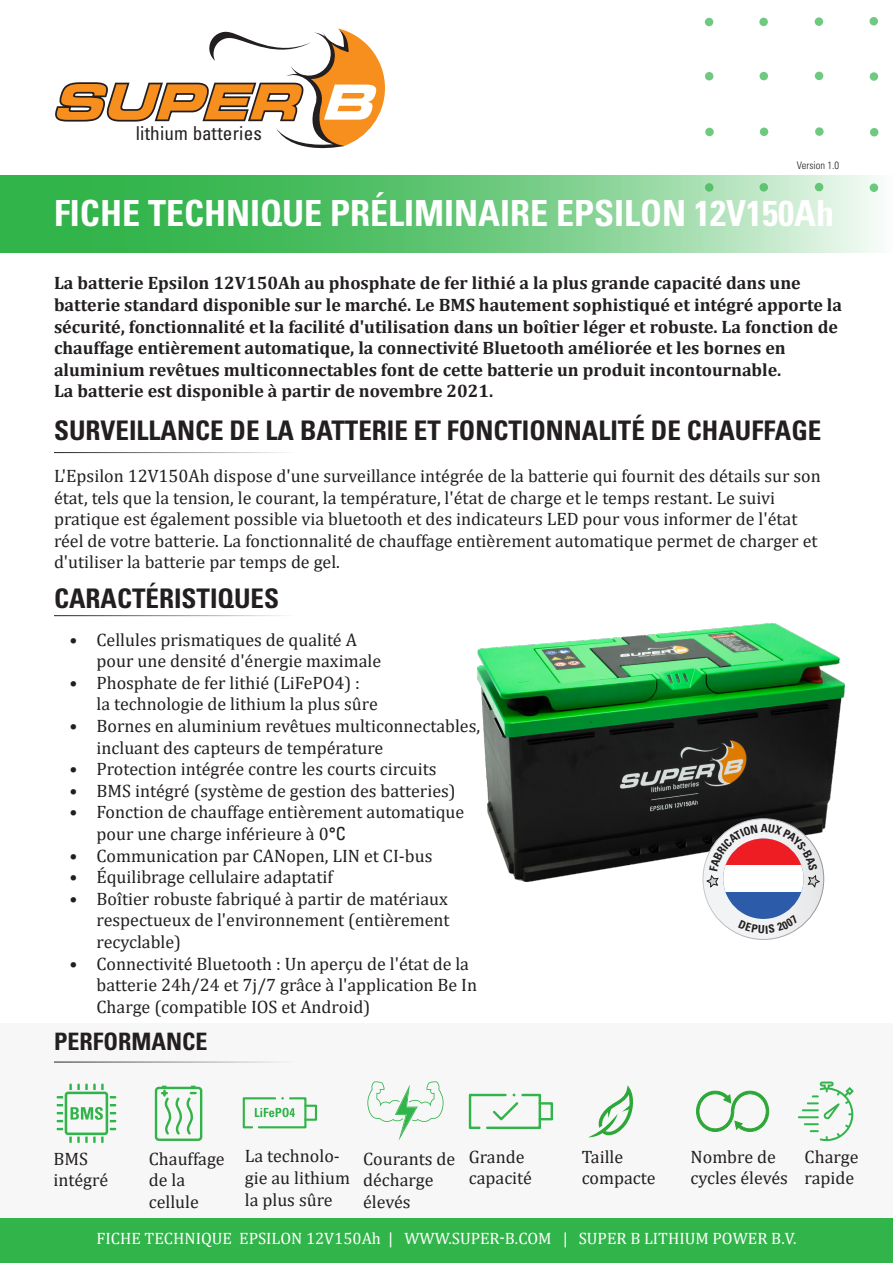
<style>
.page{position:relative;width:893px;height:1263px;background:#fff}
.page>*{position:absolute;margin:0;border:0;box-sizing:border-box;transform-origin:0 0}
.t1{font:700 condensed 36px "Univers LT Std";color:#fff}
.t2{font:700 condensed 27px "Univers LT Std";color:#231f20}
.t3{font:700 condensed 24px "Univers LT Std";color:#231f20}
.t4{font:condensed 19.2px "Univers LT Std";letter-spacing:.01em;color:#231f20}
.t5{font:18px/21.6px "Cambria";color:#231f20}
.Paragraph_Style_1{font:700 18px/21.6px "Cambria";color:#231f20}
.t6{font:16.5px "Cambria";color:#fff}
.Text{font:300 condensed 10.5px "Univers LT Std";color:#231f20}
.s1{font-family:"Univers LT Std";font-weight:700;font-stretch:condensed}
.s2{font-family:"Univers LT Std";font-stretch:condensed}
</style>
<div class="page">
<svg style="left:0;top:175px;width:879px;height:78px;background:#70ca81"></svg>
<svg style="left:55px;top:28px;width:330px;height:121px"></svg>
<div style="left:705px;top:18px;width:8px;height:8px;background:#6fca80;border-radius:50%"></div>
<div style="left:705px;top:72px;width:8px;height:8px;background:#6fca80;border-radius:50%"></div>
<svg style="left:705px;top:128px;width:9px;height:8px"></svg>
<div style="left:705px;top:183px;width:8px;height:9px;background:#56c16b;border-radius:50%"></div>
<svg style="left:759px;top:18px;width:9px;height:8px"></svg>
<div style="left:759px;top:72px;width:9px;height:8px;background:#6fca80;border-radius:50%"></div>
<div style="left:760px;top:128px;width:8px;height:8px;background:#6fca80;border-radius:50%"></div>
<svg style="left:759px;top:183px;width:9px;height:9px"></svg>
<svg style="left:815px;top:17px;width:8px;height:9px"></svg>
<div style="left:815px;top:72px;width:8px;height:8px;background:#6fca80;border-radius:50%"></div>
<svg style="left:815px;top:127px;width:9px;height:9px"></svg>
<div style="left:815px;top:183px;width:8px;height:8px;background:#64c676;border-radius:50%"></div>
<svg style="left:869px;top:17px;width:9px;height:9px"></svg>
<svg style="left:870px;top:72px;width:8px;height:9px"></svg>
<div style="left:870px;top:128px;width:8px;height:8px;background:#6fca80;border-radius:50%"></div>
<div style="left:870px;top:183px;width:8px;height:9px;background:#6bc97d;border-radius:50%"></div>
<hr style="left:54px;top:615px;width:242px;height:1px;background:#231f20">
<hr style="left:54px;top:452px;width:242px;height:1px;background:#231f20">
<img style="left:477px;top:624px;width:367px;height:257px">
<svg style="left:703px;top:819px;width:121px;height:120px"></svg>
<div style="left:723px;top:838px;width:81px;height:81px;background:#2b5ba9;border-radius:40px"></div>
<div style="left:723px;top:838px;width:81px;height:54px;background:#fff"></div>
<div style="left:0;top:1023px;width:893px;height:224px;background:#f7f7f7"></div>
<div style="left:0;top:1218px;width:893px;height:45px;background:#31b44a"></div>
<svg style="left:367px;top:1081px;width:77px;height:60px"></svg>
<svg style="left:469px;top:1093px;width:84px;height:36px"></svg>
<svg style="left:589px;top:1085px;width:44px;height:52px"></svg>
<svg style="left:696px;top:1091px;width:73px;height:40px"></svg>
<hr style="left:798px;top:1116px;width:21px;height:2px;background:#31b44b">
<svg style="left:802px;top:1081px;width:52px;height:60px"></svg>
<svg style="left:57px;top:1083px;width:59px;height:60px"></svg>
<div style="left:155px;top:1087px;width:47px;height:54px;border:2px solid #32b34a;border-radius:3px"></div>
<svg style="left:160px;top:1086px;width:38px;height:49px"></svg>
<hr style="left:54px;top:1061px;width:242px;height:1px;background:#231f20">
<svg style="left:243px;top:1097px;width:74px;height:31px"></svg>
<svg style="left:706px;top:824px;width:114px;height:64px"></svg>
<svg style="left:738px;top:915px;width:60px;height:19px"></svg>
<p class="t4" style="left:136px;top:121px;width:128px">lithium batteries</p>
<p class="Text" style="left:797px;top:159px;width:44px">Version 1.0</p>
<p class="t1" style="left:54px;top:191px;width:782px">FICHE TECHNIQUE PRÉLIMINAIRE EPSILON 12V150Ah</p>
<p class="Paragraph_Style_1" style="left:54px;top:272px;width:748px">La batterie Epsilon 12V150Ah au phosphate de fer lithié a la plus grande capacité dans une</p>
<p class="Paragraph_Style_1" style="left:54px;top:293px;width:790px">batterie standard disponible sur le marché. Le BMS hautement sophistiqué et intégré apporte la sécurité, fonctionnalité et la facilité d'utilisation dans un boîtier léger et robuste. La fonction de chauffage entièrement automatique, la connectivité Bluetooth améliorée et les bornes en</p>
<p class="Paragraph_Style_1" style="left:54px;top:358px;width:729px">aluminium revêtues multiconnectables font de cette batterie un produit incontournable.</p>
<p class="Paragraph_Style_1" style="left:54px;top:380px;width:441px">La batterie est disponible à partir de novembre 2021.</p>
<p class="t2" style="left:54px;top:414px;width:769px">SURVEILLANCE DE LA BATTERIE ET FONCTIONNALITÉ DE CHAUFFAGE</p>
<p class="t5" style="left:54px;top:465px;width:768px">L'Epsilon 12V150Ah dispose d'une surveillance intégrée de la batterie qui fournit des détails sur son état, tels que la tension, le courant, la température, l'état de charge et le temps restant. Le suivi</p>
<p class="t5" style="left:54px;top:508px;width:745px">pratique est également possible via bluetooth et des indicateurs LED pour vous informer de l'état</p>
<p class="t5" style="left:54px;top:530px;width:765px">réel de votre batterie. La fonctionnalité de chauffage entièrement automatique permet de charger et d'utiliser la batterie par temps de gel.</p>
<p class="t2" style="left:54px;top:581px;width:227px">CARACTÉRISTIQUES</p>
<p class="t5" style="left:97px;top:629px;width:286px;text-indent:-27px">• Cellules prismatiques de qualité A pour une densité d'énergie maximale</p>
<p class="t5" style="left:97px;top:672px;width:283px;text-indent:-27px">• Phosphate de fer lithié (LiFePO4) : la technologie de lithium la plus sûre</p>
<p class="t5" style="left:97px;top:715px;width:385px;text-indent:-27px">• Bornes en aluminium revêtues multiconnectables, incluant des capteurs de température</p>
<p class="t5" style="left:70px;top:758px;width:369px">• Protection intégrée contre les courts circuits</p>
<p class="t5" style="left:70px;top:780px;width:388px">• BMS intégré (système de gestion des batteries)</p>
<p class="t5" style="left:97px;top:801px;width:369px;text-indent:-27px">• Fonction de chauffage entièrement automatique pour une charge inférieure à 0<span class="s1">°</span><span class="s2">C</span></p>
<p class="t5" style="left:70px;top:845px;width:364px">• Communication par CANopen, LIN et CI-bus</p>
<p class="t5" style="left:70px;top:866px;width:265px">• Équilibrage cellulaire adaptatif</p>
<p class="t5" style="left:97px;top:888px;width:355px;text-align:justify;text-indent:-27px">• Boîtier robuste fabriqué à partir de matériaux respectueux de l'environnement (entièrement recyclable)</p>
<p class="t5" style="left:97px;top:953px;width:382px;text-indent:-27px">• Connectivité Bluetooth : Un aperçu de l'état de la batterie 24h/24 et 7j/7 grâce à l'application Be In<br>Charge (compatible IOS et Android)</p>
<p class="t3" style="left:54px;top:1026px;width:155px">PERFORMANCE</p>
<p class="t5" style="left:54px;top:1147px;width:36px">BMS</p>
<p class="t5" style="left:54px;top:1169px;width:56px">intégré</p>
<p class="t5" style="left:149px;top:1147px;width:77px">Chauffage</p>
<p class="t5" style="left:149px;top:1169px;width:38px">de la</p>
<p class="t5" style="left:149px;top:1191px;width:52px">cellule</p>
<p class="t5" style="left:245px;top:1145px;width:107px">La technolo&shy;gie au lithium</p>
<p class="t5" style="left:245px;top:1188px;width:89px">la plus sûre</p>
<p class="t5" style="left:363px;top:1147px;width:94px">Courants de</p>
<p class="t5" style="left:363px;top:1169px;width:72px">décharge élevés</p>
<p class="t5" style="left:469px;top:1145px;width:57px">Grande</p>
<p class="t5" style="left:469px;top:1167px;width:65px">capacité</p>
<p class="t5" style="left:582px;top:1145px;width:43px">Taille</p>
<p class="t5" style="left:582px;top:1167px;width:75px">compacte</p>
<p class="t5" style="left:690px;top:1145px;width:99px">Nombre de cycles élevés</p>
<p class="t5" style="left:805px;top:1145px;width:55px">Charge</p>
<p class="t5" style="left:805px;top:1167px;width:51px">rapide</p>
<p class="t6" style="left:97px;top:1228px;width:701px">FICHE TECHNIQUE EPSILON 12V150Ah | WWW.SUPER-B.COM | SUPER B LITHIUM POWER B.V.</p>
</div>
